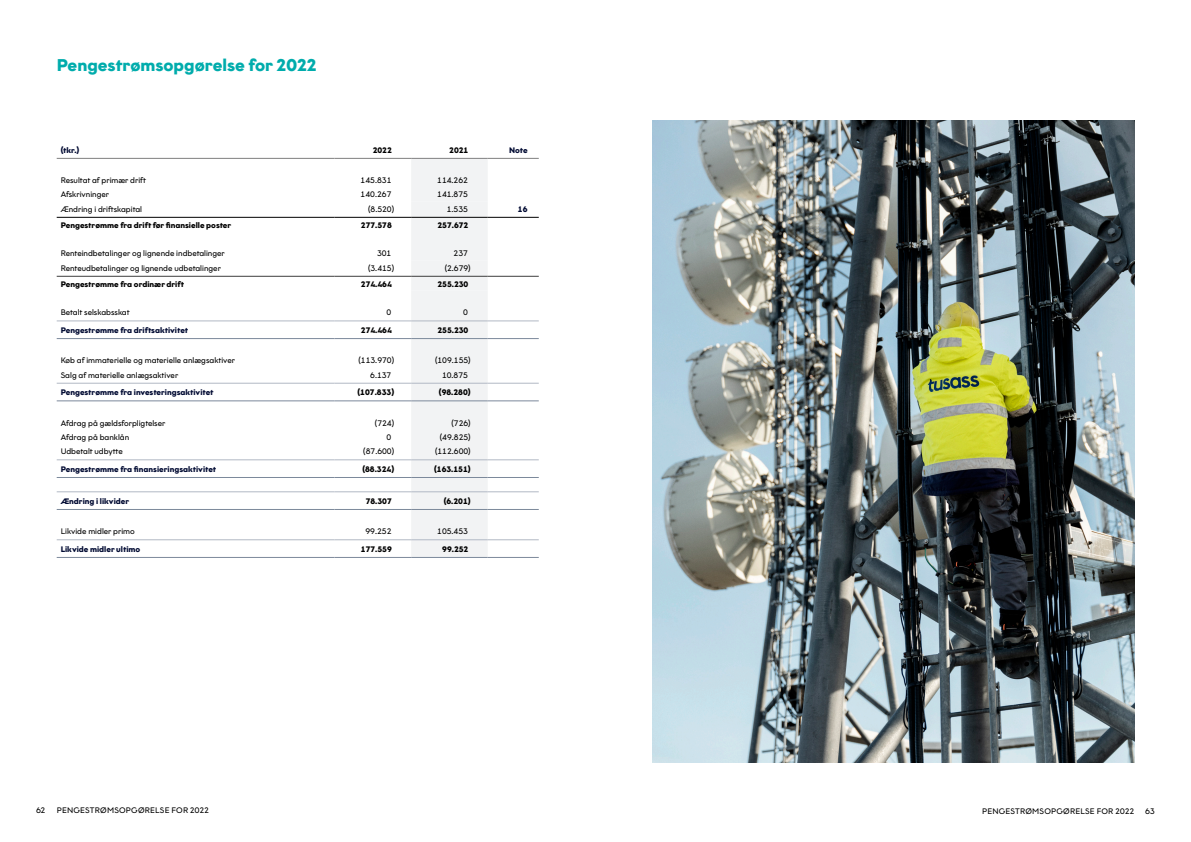
<style>
.page{position:relative;width:1191px;height:842px;background:#fff}
.page>*{position:absolute;margin:0;border:0;box-sizing:border-box;transform-origin:0 0}
.t1{font:700 17px "Graphit";color:#00acac}
.t2{font:8px "Graphit";color:#000}
.t3{font:700 8px "Graphit";color:#000}
.t4{font:700 8px "Graphit";color:#000a32}
.t5{font:8px "Graphit";letter-spacing:.025em;color:#000}
</style>
<div class="page">
<img style="left:652px;top:120px;width:482px;height:643px">
<div style="left:411px;top:159px;width:77px;height:398px;background:#f2f3f4"></div>
<hr style="left:57px;top:158px;width:277px;height:1px;background:#808080">
<hr style="left:334px;top:158px;width:77px;height:1px;background:#808080">
<hr style="left:411px;top:158px;width:77px;height:1px;background:#808080">
<hr style="left:488px;top:158px;width:51px;height:1px;background:#808080">
<hr style="left:57px;top:217px;width:277px;height:1px;background:#000">
<hr style="left:334px;top:217px;width:77px;height:1px;background:#000">
<hr style="left:411px;top:217px;width:77px;height:1px;background:#000">
<hr style="left:488px;top:217px;width:51px;height:1px;background:#000">
<hr style="left:57px;top:276px;width:277px;height:1px;background:#3d3d3d">
<hr style="left:334px;top:276px;width:77px;height:1px;background:#3d3d3d">
<hr style="left:411px;top:276px;width:77px;height:1px;background:#3d3d3d">
<hr style="left:488px;top:276px;width:51px;height:1px;background:#3d3d3d">
<hr style="left:57px;top:321px;width:277px;height:1px;background:#b1b8c4">
<hr style="left:334px;top:321px;width:77px;height:1px;background:#b1b8c4">
<hr style="left:411px;top:321px;width:77px;height:1px;background:#b1b8c4">
<hr style="left:488px;top:321px;width:51px;height:1px;background:#b1b8c4">
<hr style="left:57px;top:338px;width:277px;height:1px;background:#7c899b">
<hr style="left:334px;top:338px;width:77px;height:1px;background:#7c899b">
<hr style="left:411px;top:338px;width:77px;height:1px;background:#7c899b">
<hr style="left:488px;top:338px;width:51px;height:1px;background:#7c899b">
<hr style="left:57px;top:383px;width:277px;height:1px;background:#b1b8c4">
<hr style="left:334px;top:383px;width:77px;height:1px;background:#b1b8c4">
<hr style="left:411px;top:383px;width:77px;height:1px;background:#b1b8c4">
<hr style="left:488px;top:383px;width:51px;height:1px;background:#b1b8c4">
<hr style="left:57px;top:400px;width:277px;height:1px;background:#7c899b">
<hr style="left:334px;top:400px;width:77px;height:1px;background:#7c899b">
<hr style="left:411px;top:400px;width:77px;height:1px;background:#7c899b">
<hr style="left:488px;top:400px;width:51px;height:1px;background:#7c899b">
<hr style="left:57px;top:492px;width:277px;height:1px;background:#b1b8c4">
<hr style="left:334px;top:492px;width:77px;height:1px;background:#b1b8c4">
<hr style="left:411px;top:492px;width:77px;height:1px;background:#b1b8c4">
<hr style="left:488px;top:492px;width:51px;height:1px;background:#b1b8c4">
<hr style="left:57px;top:509px;width:277px;height:1px;background:#7c899b">
<hr style="left:334px;top:509px;width:77px;height:1px;background:#7c899b">
<hr style="left:411px;top:509px;width:77px;height:1px;background:#7c899b">
<hr style="left:488px;top:509px;width:51px;height:1px;background:#7c899b">
<hr style="left:57px;top:460px;width:277px;height:1px;background:#b1b8c4">
<hr style="left:334px;top:460px;width:77px;height:1px;background:#b1b8c4">
<hr style="left:411px;top:460px;width:77px;height:1px;background:#b1b8c4">
<hr style="left:488px;top:460px;width:51px;height:1px;background:#b1b8c4">
<hr style="left:57px;top:477px;width:277px;height:1px;background:#7c899b">
<hr style="left:334px;top:477px;width:77px;height:1px;background:#7c899b">
<hr style="left:411px;top:477px;width:77px;height:1px;background:#7c899b">
<hr style="left:488px;top:477px;width:51px;height:1px;background:#7c899b">
<hr style="left:57px;top:539px;width:277px;height:1px;background:#b1b8c4">
<hr style="left:334px;top:539px;width:77px;height:1px;background:#b1b8c4">
<hr style="left:411px;top:539px;width:77px;height:1px;background:#b1b8c4">
<hr style="left:488px;top:539px;width:51px;height:1px;background:#b1b8c4">
<hr style="left:57px;top:557px;width:277px;height:1px;background:#7c899b">
<hr style="left:334px;top:557px;width:77px;height:1px;background:#7c899b">
<hr style="left:411px;top:557px;width:77px;height:1px;background:#7c899b">
<hr style="left:488px;top:557px;width:51px;height:1px;background:#7c899b">
<h1 class="t1" style="left:57px;top:54px;width:261px">Pengestrømsopgørelse for 2022</h1>
<p class="t4" style="left:61px;top:145px;width:20px">(tkr.)</p>
<p class="t3" style="left:373px;top:145px;width:21px">2022</p>
<p class="t3" style="left:449px;top:145px;width:21px">2021</p>
<p class="t4" style="left:509px;top:145px;width:20px">Note</p>
<p class="t2" style="left:61px;top:175px;width:87px">Resultat af primær drift</p>
<p class="t2" style="left:361px;top:175px;width:32px">145.831</p>
<p class="t2" style="left:437px;top:175px;width:32px">114.262</p>
<p class="t2" style="left:61px;top:190px;width:50px">Afskrivninger</p>
<p class="t2" style="left:361px;top:190px;width:32px">140.267</p>
<p class="t2" style="left:437px;top:190px;width:32px">141.875</p>
<p class="t2" style="left:61px;top:204px;width:83px">Ændring i driftskapital</p>
<p class="t2" style="left:368px;top:204px;width:28px">(8.520)</p>
<p class="t2" style="left:447px;top:204px;width:23px">1.535</p>
<p class="t4" style="left:518px;top:204px;width:11px">16</p>
<p class="t3" style="left:61px;top:220px;width:172px">Pengestrømme fra drift før finansielle poster</p>
<p class="t3" style="left:361px;top:220px;width:33px">277.578</p>
<p class="t3" style="left:437px;top:220px;width:33px">257.672</p>
<p class="t2" style="left:61px;top:249px;width:166px">Renteindbetalinger og lignende indbetalinger</p>
<p class="t2" style="left:377px;top:249px;width:16px">301</p>
<p class="t2" style="left:453px;top:249px;width:16px">237</p>
<p class="t2" style="left:61px;top:263px;width:162px">Renteudbetalinger og lignende udbetalinger</p>
<p class="t2" style="left:368px;top:263px;width:28px">(3.415)</p>
<p class="t2" style="left:445px;top:263px;width:28px">(2.679)</p>
<p class="t3" style="left:61px;top:279px;width:125px">Pengestrømme fra ordinær drift</p>
<p class="t3" style="left:361px;top:279px;width:33px">274.464</p>
<p class="t3" style="left:437px;top:279px;width:33px">255.230</p>
<p class="t2" style="left:61px;top:307px;width:71px">Betalt selskabsskat</p>
<p class="t2" style="left:387px;top:307px;width:6px">0</p>
<p class="t2" style="left:463px;top:307px;width:6px">0</p>
<p class="t4" style="left:61px;top:325px;width:129px">Pengestrømme fra driftsaktivitet</p>
<p class="t3" style="left:361px;top:325px;width:33px">274.464</p>
<p class="t3" style="left:437px;top:325px;width:33px">255.230</p>
<p class="t2" style="left:61px;top:355px;width:176px">Køb af immaterielle og materielle anlægsaktiver</p>
<p class="t2" style="left:358px;top:355px;width:37px">(113.970)</p>
<p class="t2" style="left:435px;top:355px;width:37px">(109.155)</p>
<p class="t2" style="left:61px;top:370px;width:119px">Salg af materielle anlægsaktiver</p>
<p class="t2" style="left:370px;top:370px;width:23px">6.137</p>
<p class="t2" style="left:442px;top:370px;width:28px">10.875</p>
<p class="t4" style="left:61px;top:387px;width:154px">Pengestrømme fra investeringsaktivitet</p>
<p class="t3" style="left:357px;top:387px;width:38px">(107.833)</p>
<p class="t3" style="left:439px;top:387px;width:33px">(98.280)</p>
<p class="t2" style="left:61px;top:418px;width:106px">Afdrag på gældsforpligtelser</p>
<p class="t2" style="left:375px;top:418px;width:21px">(724)</p>
<p class="t2" style="left:451px;top:418px;width:21px">(726)</p>
<p class="t2" style="left:61px;top:432px;width:70px">Afdrag på banklån</p>
<p class="t2" style="left:387px;top:432px;width:6px">0</p>
<p class="t2" style="left:440px;top:432px;width:32px">(49.825)</p>
<p class="t2" style="left:61px;top:446px;width:64px">Udbetalt udbytte</p>
<p class="t2" style="left:363px;top:446px;width:32px">(87.600)</p>
<p class="t2" style="left:435px;top:446px;width:37px">(112.600)</p>
<p class="t4" style="left:61px;top:464px;width:157px">Pengestrømme fra finansieringsaktivitet</p>
<p class="t3" style="left:362px;top:464px;width:33px">(88.324)</p>
<p class="t3" style="left:434px;top:464px;width:38px">(163.151)</p>
<p class="t4" style="left:61px;top:496px;width:70px">Ændring i likvider</p>
<p class="t3" style="left:366px;top:496px;width:28px">78.307</p>
<p class="t3" style="left:444px;top:496px;width:29px">(6.201)</p>
<p class="t2" style="left:61px;top:526px;width:76px">Likvide midler primo</p>
<p class="t2" style="left:365px;top:526px;width:28px">99.252</p>
<p class="t2" style="left:437px;top:526px;width:32px">105.453</p>
<p class="t4" style="left:61px;top:544px;width:81px">Likvide midler ultimo</p>
<p class="t3" style="left:361px;top:544px;width:33px">177.559</p>
<p class="t3" style="left:442px;top:544px;width:28px">99.252</p>
<p class="t2" style="left:36px;top:805px;width:11px">62</p>
<p class="t5" style="left:57px;top:805px;width:153px">PENGESTRØMSOPGØRELSE FOR 2022</p>
<p class="t5" style="left:982px;top:806px;width:153px">PENGESTRØMSOPGØRELSE FOR 2022</p>
<p class="t2" style="left:1145px;top:806px;width:11px">63</p>
</div>
